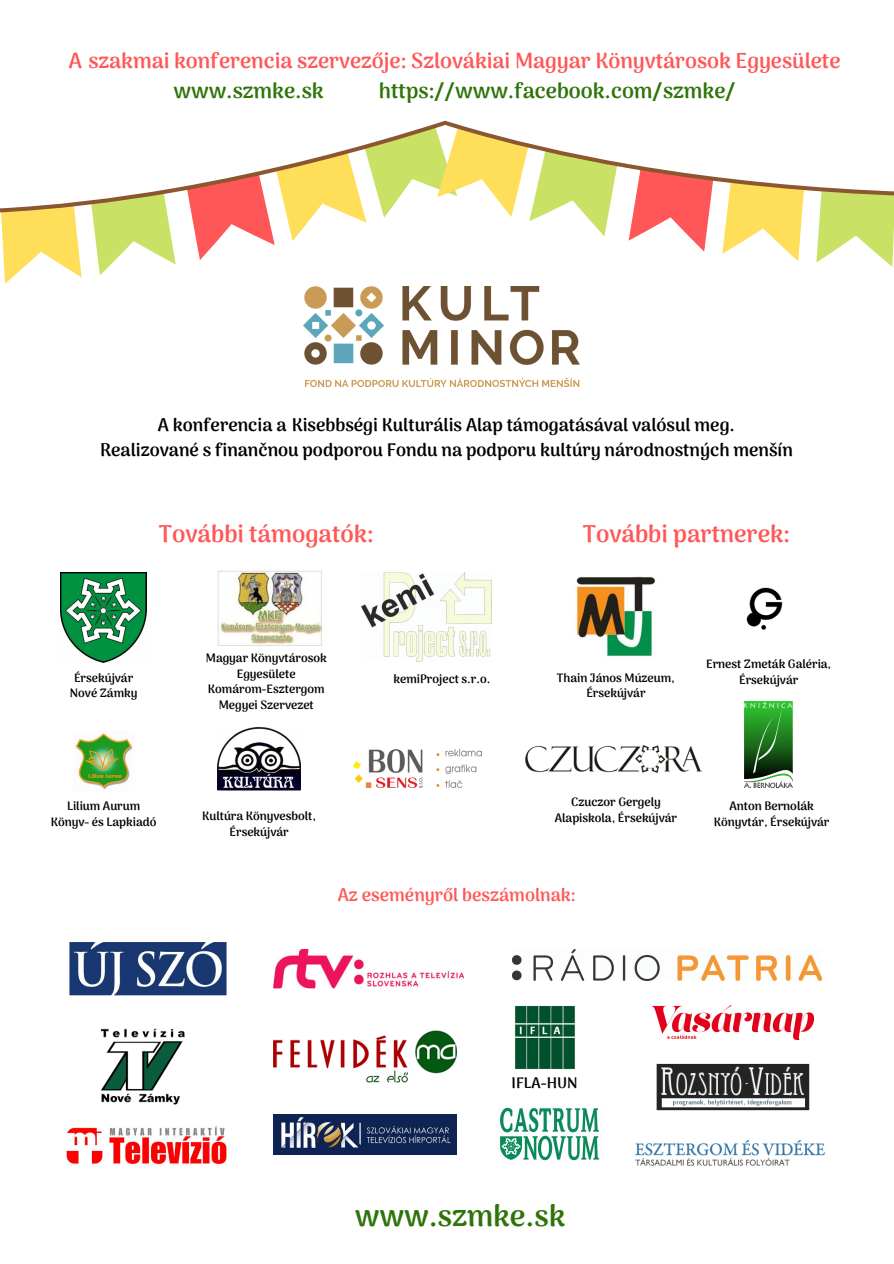
<style>
.page{position:relative;width:894px;height:1264px;background:#fff}
.page>*{position:absolute;margin:0;border:0;box-sizing:border-box;transform-origin:0 0}
.t1{font:800 30px "Arima Madurai";color:#2e7408}
.t2{font:800 24px "Arima Madurai";color:#ff5757}
.t3{font:800 21.45px "Arima Madurai";color:#ff5757}
.t4{font:800 21.45px "Arima Madurai";color:#2e7408}
.t5{font:800 18px/24.8px "Arima Madurai";color:#000;text-align:center}
.t6{font:800 18px "Arima Madurai";color:#ff5757}
.t7{font:800 15px "Arima Madurai";color:#000}
.t8{font:800 12px/15.8px "Arima Madurai";color:#000;text-align:center}
</style>
<div class="page">
<svg style="left:0;top:120px;width:893px;height:164px"></svg>
<img style="left:304px;top:286px;width:275px;height:100px">
<img style="left:61px;top:572px;width:85px;height:90px">
<img style="left:217px;top:570px;width:105px;height:76px">
<img style="left:353px;top:749px;width:128px;height:38px">
<img style="left:73px;top:733px;width:60px;height:57px">
<img style="left:217px;top:727px;width:84px;height:64px">
<img style="left:746px;top:587px;width:37px;height:43px">
<img style="left:69px;top:942px;width:158px;height:54px">
<img style="left:273px;top:949px;width:190px;height:39px">
<img style="left:512px;top:949px;width:309px;height:31px">
<img style="left:500px;top:1107px;width:100px;height:54px">
<img style="left:100px;top:1028px;width:85px;height:77px">
<img style="left:361px;top:572px;width:130px;height:89px">
<img style="left:651px;top:1005px;width:162px;height:34px">
<img style="left:744px;top:702px;width:48px;height:85px">
<img style="left:573px;top:576px;width:83px;height:81px">
<img style="left:273px;top:1030px;width:183px;height:53px">
<img style="left:273px;top:1114px;width:183px;height:40px">
<img style="left:656px;top:1063px;width:154px;height:48px">
<img style="left:515px;top:1005px;width:60px;height:64px">
<img style="left:66px;top:1126px;width:161px;height:39px">
<img style="left:525px;top:745px;width:178px;height:28px">
<img style="left:635px;top:1139px;width:190px;height:27px">
<h3 class="t3" style="left:69px;top:48px;width:773px">A szakmai konferencia szervezője: Szlovákiai Magyar Könyvtárosok Egyesülete</h3>
<h3 class="t4" style="left:173px;top:78px;width:151px">www.szmke.sk</h3>
<h3 class="t4" style="left:379px;top:78px;width:358px">https://www.facebook.com/szmke/</h3>
<h3 class="t5" style="left:100px;top:412px;width:694px">A konferencia a Kisebbségi Kulturális Alap támogatásával valósul meg.<br>Realizované s finančnou podporou Fondu na podporu kultúry národnostných menšín</h3>
<h2 class="t2" style="left:159px;top:519px;width:216px">További támogatók:</h2>
<p class="t8" style="left:70px;top:669px;width:69px">Érsekújvár<br>Nové Zámky</p>
<p class="t8" style="left:206px;top:649px;width:122px">Magyar Könyvtárosok<br>Egyesülete<br>Komárom-Esztergom<br>Megyei Szervezet</p>
<p class="t8" style="left:393px;top:671px;width:98px">kemiProject s.r.o.</p>
<h2 class="t2" style="left:582px;top:519px;width:209px">További partnerek:</h2>
<p class="t8" style="left:706px;top:656px;width:127px">Ernest Zmeták Galéria,</p>
<p class="t8" style="left:556px;top:669px;width:119px">Thain János Múzeum,</p>
<p class="t8" style="left:738px;top:672px;width:61px">Érsekújvár</p>
<p class="t8" style="left:586px;top:685px;width:61px">Érsekújvár</p>
<p class="t8" style="left:51px;top:797px;width:107px">Lilium Aurum<br>Könyv- és Lapkiadó</p>
<p class="t8" style="left:554px;top:793px;width:124px">Czuczor Gergely<br>Alapiskola, Érsekújvár</p>
<p class="t8" style="left:202px;top:808px;width:115px">Kultúra Könyvesbolt,<br>Érsekújvár</p>
<p class="t8" style="left:713px;top:797px;width:117px">Anton Bernolák<br>Könyvtár, Érsekújvár</p>
<h3 class="t6" style="left:338px;top:884px;width:239px">Az eseményről beszámolnak:</h3>
<p class="t7" style="left:511px;top:1073px;width:68px">IFLA-HUN</p>
<h1 class="t1" style="left:355px;top:1198px;width:212px">www.szmke.sk</h1>
</div>
